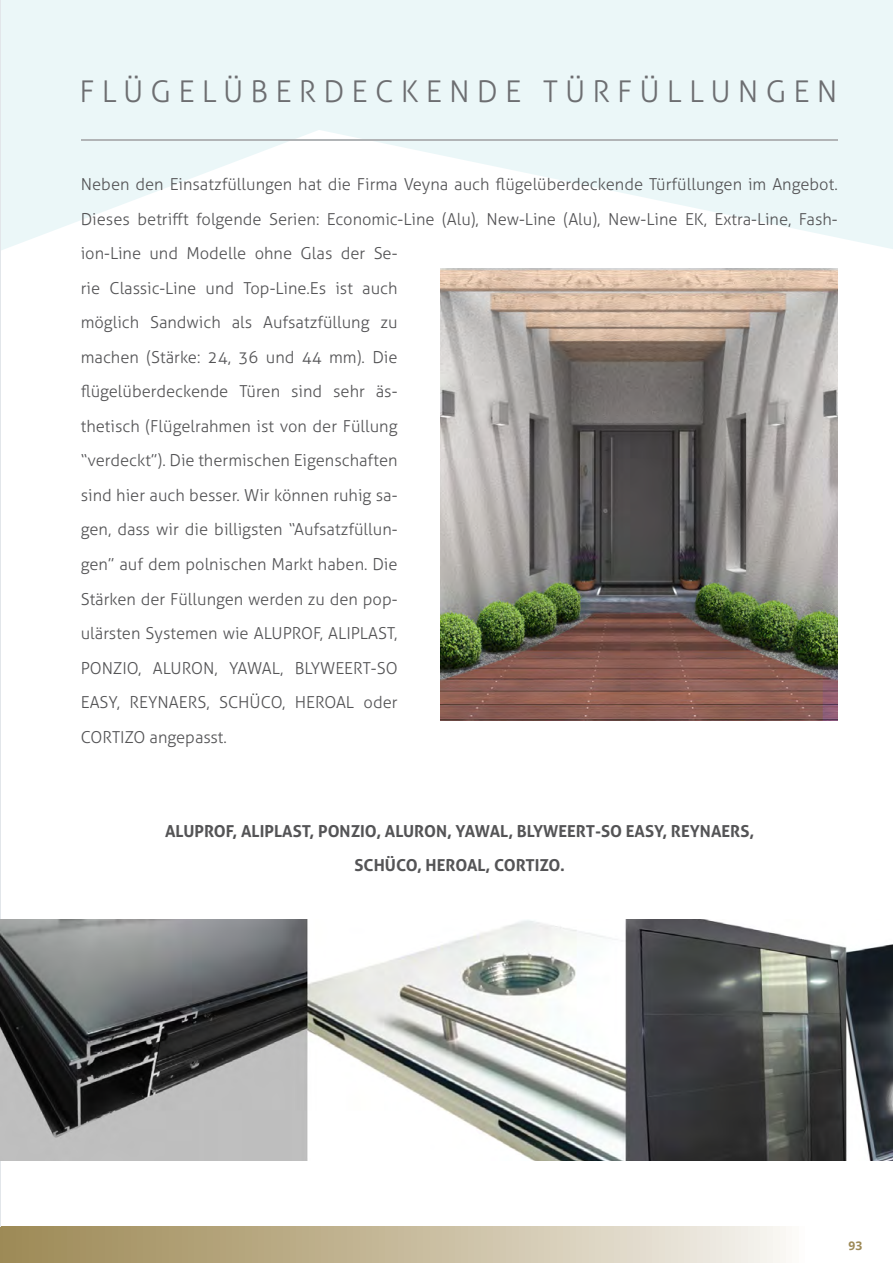
<style>
.page{position:relative;width:893px;height:1263px;background:#fff}
.page>*{position:absolute;margin:0;border:0;box-sizing:border-box;transform-origin:0 0}
.t1{font:300 30px "Aller";letter-spacing:.24em;color:#6d6e71}
.t2{font:300 16.5px/34.5px "Aller";color:#545456}
.t3{font:700 16.5px/34.5px "Aller";color:#545456;text-align:center}
.t4{font:700 12px "Open Sans";color:#9d8955}
</style>
<div class="page">
<svg style="left:1px;top:0;width:892px;height:250px;fill:#ebf7f8"></svg>
<div style="left:0;top:1227px;width:811px;height:36px;background:linear-gradient(to right,#9a864f,#f7f5f1)"></div>
<hr style="left:0;top:0;width:1px;height:1226px;background:#e2e6ea">
<img style="left:1px;top:919px;width:892px;height:241px">
<hr style="left:81px;top:139px;width:756px;height:2px;background:#b1b4b6">
<img style="left:440px;top:268px;width:398px;height:453px">
<h1 class="t1" style="left:80px;top:73px;width:759px">FLÜGELÜBERDECKENDE TÜRFÜLLUNGEN</h1>
<p class="t2" style="left:81px;top:167px;width:758px">Neben den Einsatzfüllungen hat die Firma Veyna auch flügelüberdeckende Türfüllungen im Angebot.<br>Dieses betrifft folgende Serien: Economic-Line (Alu), New-Line (Alu), New-Line EK, Extra-Line, Fash&shy;ion-Line und Modelle ohne Glas der Se-<br>rie Classic-Line und Top-Line.Es ist auch<br>möglich Sandwich als Aufsatzfüllung zu<br>machen (Stärke: 24, 36 und 44 mm). Die<br>flügelüberdeckende Türen sind sehr äs-<br>thetisch (Flügelrahmen ist von der Füllung<br>“verdeckt”). Die thermischen Eigenschaften<br>sind hier auch besser. Wir können ruhig sa-<br>gen, dass wir die billigsten “Aufsatzfüllun-<br>gen” auf dem polnischen Markt haben. Die<br>Stärken der Füllungen werden zu den pop-<br>ulärsten Systemen wie ALUPROF, ALIPLAST,<br>PONZIO, ALURON, YAWAL, BLYWEERT-SO<br>EASY, REYNAERS, SCHÜCO, HEROAL oder<br>CORTIZO angepasst.</p>
<p class="t3" style="left:165px;top:813px;width:591px">ALUPROF, ALIPLAST, PONZIO, ALURON, YAWAL, BLYWEERT-SO EASY, REYNAERS,<br>SCHÜCO, HEROAL, CORTIZO.</p>
<p class="t4" style="left:848px;top:1237px;width:15px">93</p>
</div>
